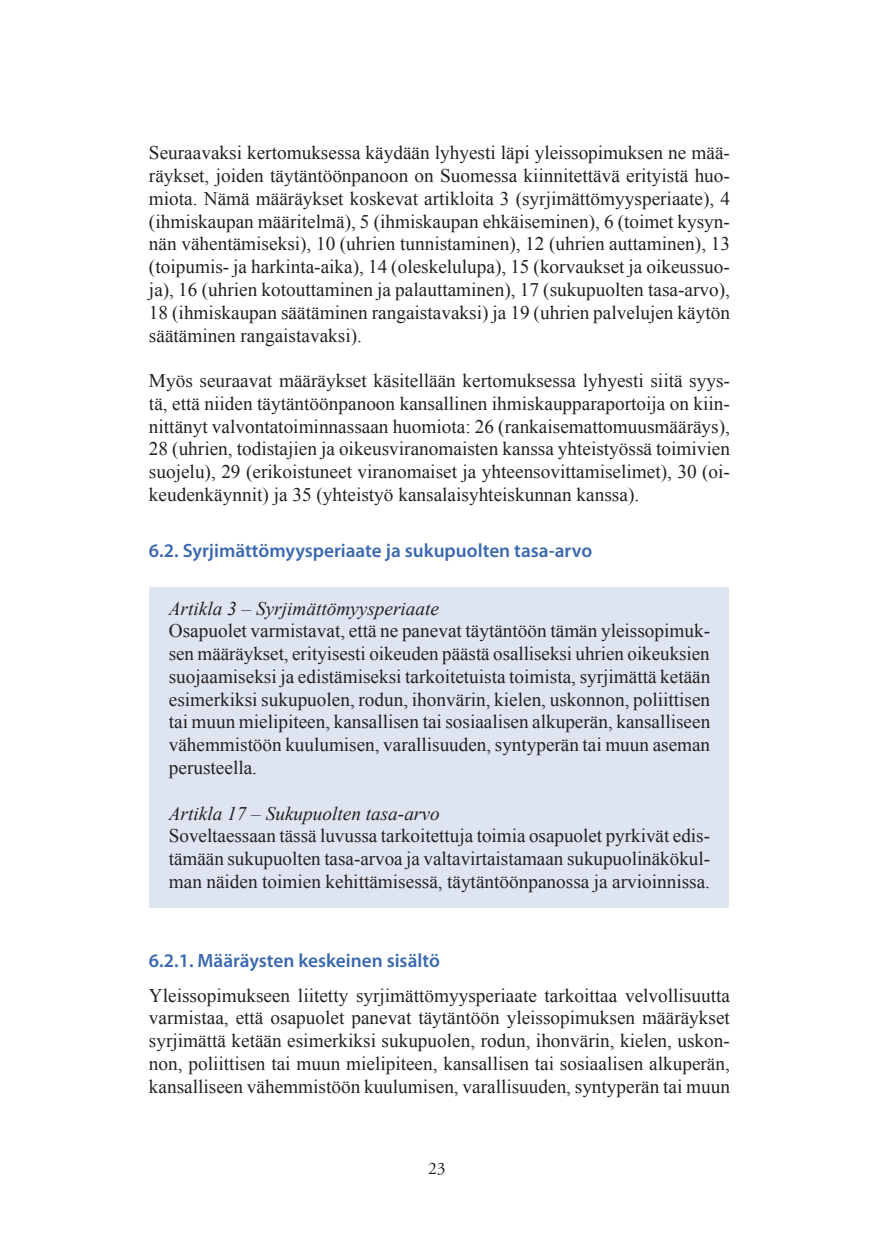
<style>
.page{position:relative;width:874px;height:1241px;background:#fff}
.page>*{position:absolute;margin:0;border:0;box-sizing:border-box;transform-origin:0 0}
.t1{font:19.25px/22.8px "Times New Roman";color:#231f20;text-align:justify}
.t2{font:600 19.25px "Myriad Pro";color:#3b69af}
.t3{font:italic 19.25px "Times New Roman";color:#231f20}
.t4{font:17.5px "Adobe Garamond Pro";color:#231f20}
</style>
<div class="page">
<div style="left:150px;top:586px;width:578px;height:321px;background:#dfe4f1"></div>
<p class="t1" style="left:149px;top:141px;width:582px">Seuraavaksi kertomuksessa käydään lyhyesti läpi yleissopimuksen ne mää&shy;räykset, joiden täytäntöönpanoon on Suomessa kiinnitettävä erityistä huo&shy;miota. Nämä määräykset koskevat artikloita 3 (syrjimättömyysperiaate), 4 (ihmiskaupan määritelmä), 5 (ihmiskaupan ehkäiseminen), 6 (toimet kysyn&shy;nän vähentämiseksi), 10 (uhrien tunnistaminen), 12 (uhrien auttaminen), 13 (toipumis- ja harkinta-aika), 14 (oleskelulupa), 15 (korvaukset ja oikeussuo&shy;ja), 16 (uhrien kotouttaminen ja palauttaminen), 17 (sukupuolten tasa-arvo), 18 (ihmiskaupan säätäminen rangaistavaksi) ja 19 (uhrien palvelujen käytön säätäminen rangaistavaksi).</p>
<p class="t1" style="left:149px;top:369px;width:582px">Myös seuraavat määräykset käsitellään kertomuksessa lyhyesti siitä syys&shy;tä, että niiden täytäntöönpanoon kansallinen ihmiskaupparaportoija on kiin&shy;nittänyt valvontatoiminnassaan huomiota: 26 (rankaisemattomuusmääräys), 28 (uhrien, todistajien ja oikeusviranomaisten kanssa yhteistyössä toimivien suojelu), 29 (erikoistuneet viranomaiset ja yhteensovittamiselimet), 30 (oi&shy;keudenkäynnit) ja 35 (yhteistyö kansalaisyhteiskunnan kanssa).</p>
<p class="t2" style="left:149px;top:538px;width:444px">6.2. Syrjimättömyysperiaate ja sukupuolten tasa-arvo</p>
<p class="t3" style="left:169px;top:595px;width:272px">Artikla 3 – Syrjimättömyysperiaate</p>
<p class="t1" style="left:169px;top:619px;width:543px">Osapuolet varmistavat, että ne panevat täytäntöön tämän yleissopimuk&shy;sen määräykset, erityisesti oikeuden päästä osalliseksi uhrien oikeuksien suojaamiseksi ja edistämiseksi tarkoitetuista toimista, syrjimättä ketään esimerkiksi sukupuolen, rodun, ihonvärin, kielen, uskonnon, poliittisen tai muun mielipiteen, kansallisen tai sosiaalisen alkuperän, kansalliseen vähemmistöön kuulumisen, varallisuuden, syntyperän tai muun aseman perusteella.</p>
<p class="t3" style="left:169px;top:799px;width:272px">Artikla 17 – Sukupuolten tasa-arvo</p>
<p class="t1" style="left:169px;top:824px;width:542px">Soveltaessaan tässä luvussa tarkoitettuja toimia osapuolet pyrkivät edis&shy;tämään sukupuolten tasa-arvoa ja valtavirtaistamaan sukupuolinäkökul&shy;man näiden toimien kehittämisessä, täytäntöönpanossa ja arvioinnissa.</p>
<p class="t2" style="left:149px;top:947px;width:292px">6.2.1. Määräysten keskeinen sisältö</p>
<p class="t1" style="left:149px;top:983px;width:582px">Yleissopimukseen liitetty syrjimättömyysperiaate tarkoittaa velvollisuutta varmistaa, että osapuolet panevat täytäntöön yleissopimuksen määräykset syrjimättä ketään esimerkiksi sukupuolen, rodun, ihonvärin, kielen, uskon&shy;non, poliittisen tai muun mielipiteen, kansallisen tai sosiaalisen alkuperän, kansalliseen vähemmistöön kuulumisen, varallisuuden, syntyperän tai muun</p>
<p class="t4" style="left:428px;top:1157px;width:19px">23</p>
</div>
